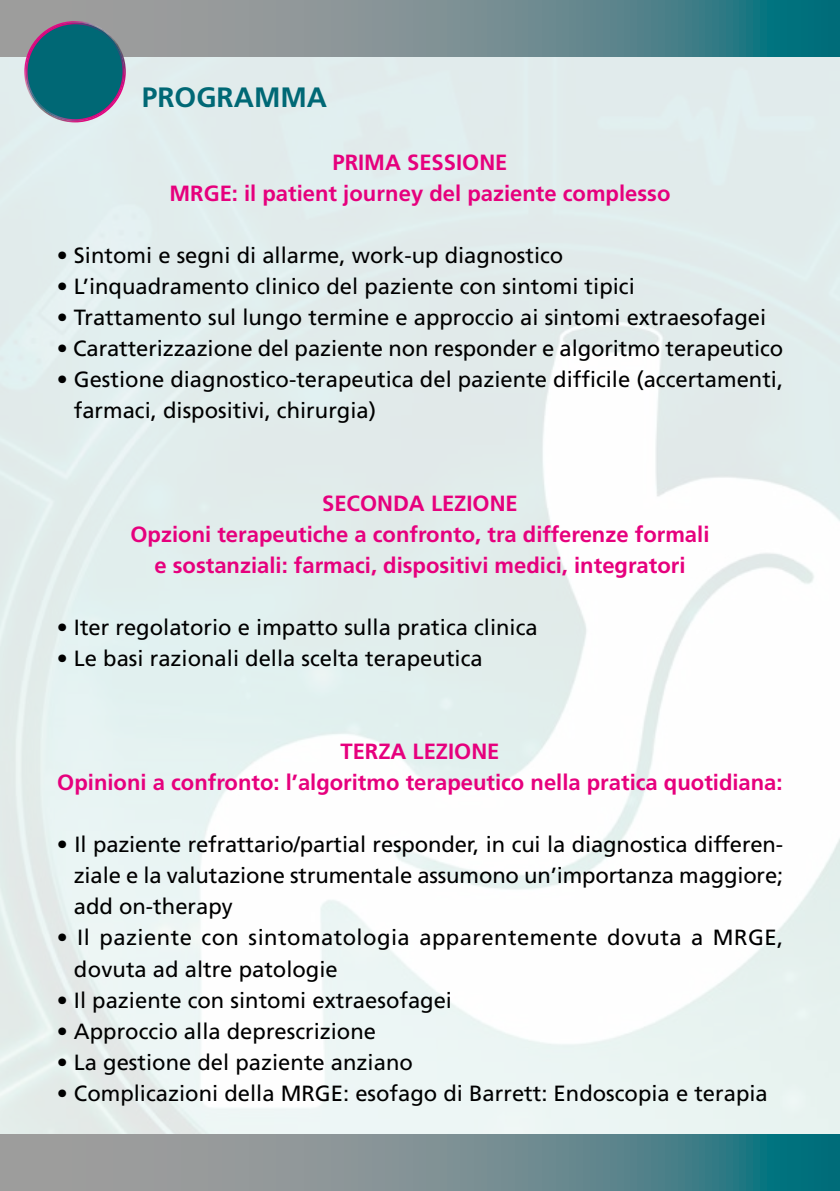
<style>
.page{position:relative;width:840px;height:1191px;background:#fff}
.page>*{position:absolute;margin:0;border:0;box-sizing:border-box;transform-origin:0 0}
.t1{font:700 28px "Frutiger";color:#006875}
.t2{font:22px/31px "Frutiger";color:#000}
.t3{font:700 22px/31px "Frutiger";color:#e6007d;text-align:center}
.t4{font:22px/31px "Frutiger";letter-spacing:.02em;color:#000}
</style>
<div class="page">
<svg style="left:0;top:0;width:839px;height:57px"></svg>
<svg style="left:0;top:1134px;width:839px;height:57px"></svg>
<img style="left:24px;top:21px;width:102px;height:101px">
<img style="left:26px;top:23px;width:98px;height:98px">
<p class="t1" style="left:142px;top:81px;width:187px">PROGRAMMA</p>
<p class="t3" style="left:169px;top:147px;width:502px">PRIMA SESSIONE<br>MRGE: il patient journey del paziente complesso</p>
<p class="t2" style="left:57px;top:240px;width:508px">• Sintomi e segni di allarme, work-up diagnostico</p>
<p class="t2" style="left:57px;top:271px;width:579px">• L’inquadramento clinico del paziente con sintomi tipici</p>
<p class="t2" style="left:57px;top:302px;width:710px">• Trattamento sul lungo termine e approccio ai sintomi extraesofagei</p>
<p class="t2" style="left:57px;top:333px;width:727px">• Caratterizzazione del paziente non responder e algoritmo terapeutico</p>
<p class="t2" style="left:74px;top:364px;width:710px;text-indent:-17px">• Gestione diagnostico-terapeutica del paziente difficile (accertamenti, farmaci, dispositivi, chirurgia)</p>
<p class="t3" style="left:130px;top:488px;width:580px">SECONDA LEZIONE<br>Opzioni terapeutiche a confronto, tra differenze formali e sostanziali: farmaci, dispositivi medici, integratori</p>
<p class="t2" style="left:57px;top:612px;width:482px">• Iter regolatorio e impatto sulla pratica clinica</p>
<p class="t2" style="left:57px;top:643px;width:427px">• Le basi razionali della scelta terapeutica</p>
<p class="t3" style="left:57px;top:736px;width:726px">TERZA LEZIONE<br>Opinioni a confronto: l’algoritmo terapeutico nella pratica quotidiana:</p>
<p class="t2" style="left:74px;top:829px;width:710px;text-align:justify;text-indent:-17px">• Il paziente refrattario/partial responder, in cui la diagnostica differen&shy;ziale e la valutazione strumentale assumono un’importanza maggiore; add on-therapy</p>
<p class="t4" style="left:74px;top:922px;width:710px;text-indent:-17px">• Il paziente con sintomatologia apparentemente dovuta a MRGE, dovuta ad altre patologie</p>
<p class="t2" style="left:57px;top:984px;width:396px">• Il paziente con sintomi extraesofagei</p>
<p class="t2" style="left:57px;top:1015px;width:321px">• Approccio alla deprescrizione</p>
<p class="t2" style="left:57px;top:1046px;width:357px">• La gestione del paziente anziano</p>
<p class="t2" style="left:57px;top:1077px;width:712px">• Complicazioni della MRGE: esofago di Barrett: Endoscopia e terapia</p>
</div>
